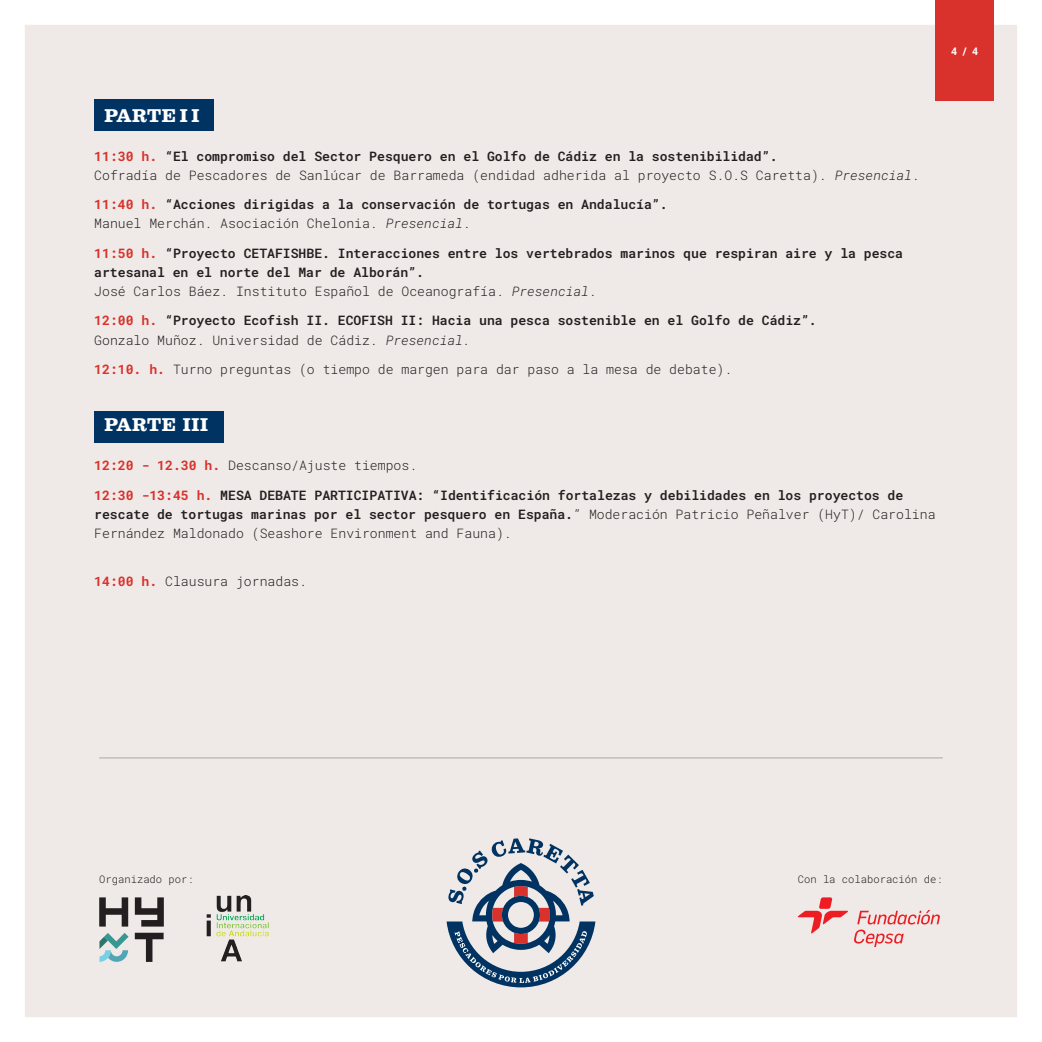
<style>
.page{position:relative;width:1042px;height:1042px;background:#fff}
.page>*{position:absolute;margin:0;border:0;box-sizing:border-box;transform-origin:0 0}
.basico{font:700 15.75px "Belizio";color:#fff}
.basico-2{font:600 13.12px/19.2px "Roboto Mono";color:#231f20}
.basico-3{font:300 13.12px "Roboto Mono";color:#231f20}
.basico-4{font:300 10.5px "Roboto Mono";color:#231f20}
.basico-5{font:700 10.5px "Roboto Mono";color:#fff}
.s1{font-weight:700;color:#d9312c}
.s2{font-style:italic}
.s3{font-weight:300}
</style>
<div class="page">
<div style="left:25px;top:25px;width:992px;height:992px;background:#efeae7"></div>
<div style="left:935px;top:0;width:59px;height:100px;background:#d9312c"></div>
<div style="left:94px;top:99px;width:119px;height:32px;background:#003361"></div>
<div style="left:94px;top:411px;width:129px;height:32px;background:#003361"></div>
<svg style="left:446px;top:838px;width:149px;height:149px;background:#a4acb9"></svg>
<svg style="left:99px;top:933px;width:30px;height:29px"></svg>
<svg style="left:99px;top:897px;width:29px;height:29px"></svg>
<svg style="left:135px;top:932px;width:29px;height:30px"></svg>
<svg style="left:135px;top:897px;width:29px;height:29px"></svg>
<svg style="left:854px;top:910px;width:86px;height:37px;background:#eec5c3"></svg>
<svg style="left:797px;top:897px;width:51px;height:36px;background:#eeb0b0"></svg>
<hr style="left:99px;top:757px;width:844px;height:1px;background:#a7a9a9">
<img style="left:205px;top:896px;width:65px;height:66px">
<p class="basico-5" style="left:951px;top:44px;width:29px">4 / 4</p>
<p class="basico" style="left:104px;top:104px;width:97px">PARTE I I</p>
<p class="basico-2" style="left:94px;top:146px;width:685px"><span class="s1">11:30 h.</span> “El compromiso del Sector Pesquero en el Golfo de Cádiz en la sostenibilidad”.</p>
<p class="basico-3" style="left:94px;top:166px;width:827px">Cofradía de Pescadores de Sanlúcar de Barrameda (endidad adherida al proyecto S.O.S Caretta). <span class="s2">Presencial</span>.</p>
<p class="basico-2" style="left:94px;top:194px;width:575px"><span class="s1">11:40 h.</span> “Acciones dirigidas a la conservación de tortugas en Andalucía”.</p>
<p class="basico-3" style="left:94px;top:215px;width:378px">Manuel Merchán. Asociación Chelonia. <span class="s2">Presencial</span>.</p>
<p class="basico-2" style="left:94px;top:243px;width:810px"><span class="s1">11:50 h.</span> “Proyecto CETAFISHBE. Interacciones entre los vertebrados marinos que respiran aire y la pesca artesanal en el norte del Mar de Alborán”.</p>
<p class="basico-3" style="left:94px;top:282px;width:504px">José Carlos Báez. Instituto Español de Oceanografía. <span class="s2">Presencial</span>.</p>
<p class="basico-2" style="left:94px;top:311px;width:724px"><span class="s1">12:00 h.</span> “Proyecto Ecofish II. ECOFISH II: Hacia una pesca sostenible en el Golfo de Cádiz”.</p>
<p class="basico-3" style="left:94px;top:331px;width:378px">Gonzalo Muñoz. Universidad de Cádiz. <span class="s2">Presencial.</span></p>
<p class="basico-3" style="left:94px;top:360px;width:639px"><span class="s1">12:10. h.</span> Turno preguntas (o tiempo de margen para dar paso a la mesa de debate).</p>
<p class="basico" style="left:104px;top:414px;width:106px">PARTE III</p>
<p class="basico-3" style="left:94px;top:456px;width:324px"><span class="s1">12:20 - 12.30 h.</span> Descanso/Ajuste tiempos.</p>
<p class="basico-2" style="left:94px;top:485px;width:843px"><span class="s1">12:30 -13:45 h.</span> MESA DEBATE PARTICIPATIVA: “Identificación fortalezas y debilidades en los proyectos de rescate de tortugas marinas por el sector pesquero en España.<span class="s3">” Moderación Patricio Peñalver (HyT)/ Carolina<br>Fernández Maldonado (Seashore Environment and Fauna).</span></p>
<p class="basico-3" style="left:94px;top:573px;width:214px"><span class="s1">14:00 h.</span> Clausura jornadas.</p>
<p class="basico-4" style="left:99px;top:872px;width:96px">Organizado por:</p>
<p class="basico-4" style="left:798px;top:872px;width:146px">Con la colaboración de:</p>
</div>
